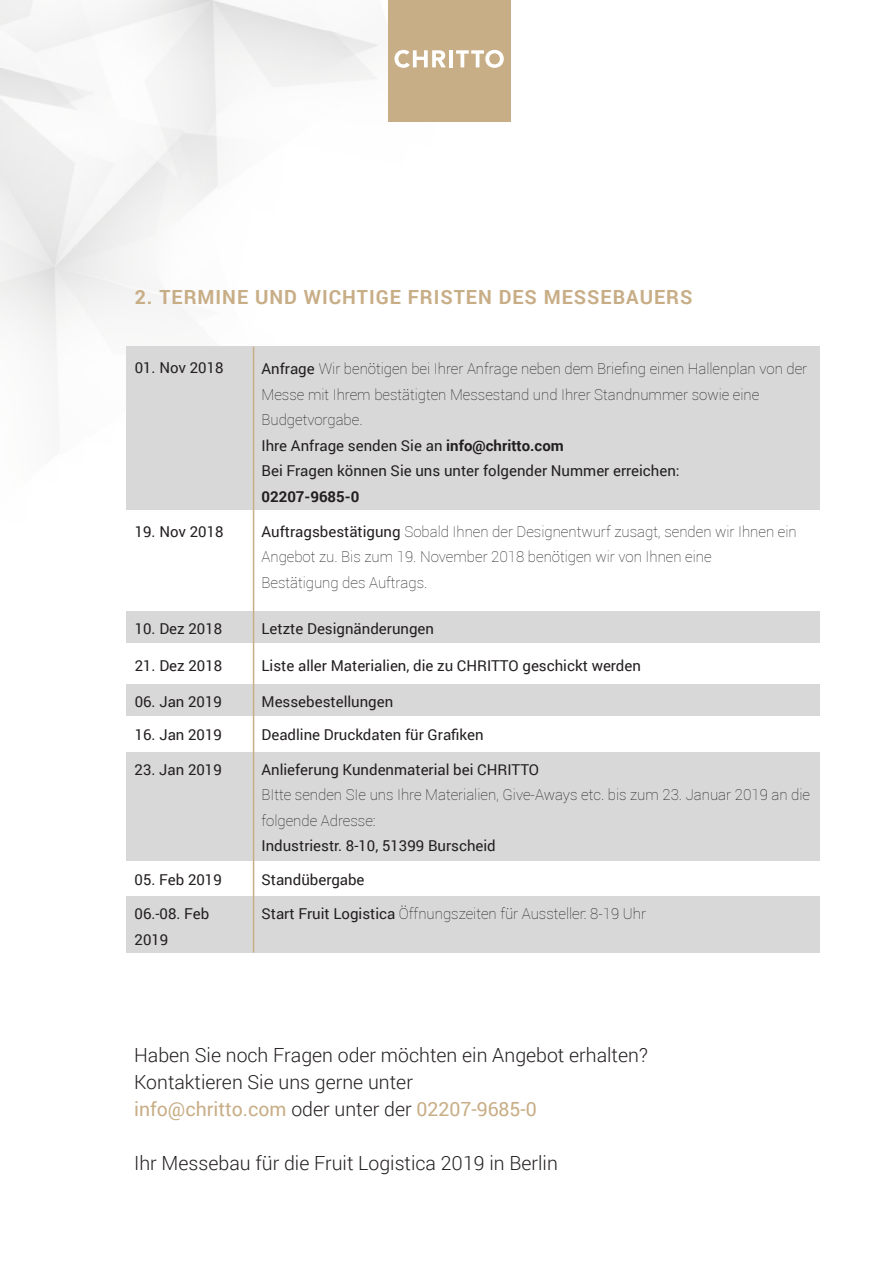
<style>
.page{position:relative;width:893px;height:1263px;background:#fff}
.page>*{position:absolute;margin:0;border:0;box-sizing:border-box;transform-origin:0 0}
.t1{font:300 19.5px "Roboto";color:#231f20}
.t2{font:700 19.5px "Roboto";letter-spacing:.05em;color:#c8ae87}
.t3{font:19.5px "Roboto";color:#c8ae87}
.t4{font:100 15px/25.5px "Roboto";color:#231f20}
.t5{font:15px "Roboto";color:#231f20}
.t6{font:700 15px "Roboto";color:#231f20}
.s1{font-weight:400}
.s2{font-weight:700}
.s3{font-weight:300;color:#231f20}
</style>
<div class="page">
<div style="left:126px;top:896px;width:693px;height:56px;background:#d8d8d8"></div>
<div style="left:126px;top:684px;width:693px;height:32px;background:#d8d8d8"></div>
<div style="left:126px;top:611px;width:693px;height:32px;background:#d8d8d8"></div>
<img style="left:142px;top:311px;width:134px;height:36px">
<img style="left:160px;top:32px;width:116px;height:293px">
<img style="left:229px;top:301px;width:28px;height:28px">
<img style="left:7px;top:0;width:118px;height:247px">
<img style="left:251px;top:22px;width:59px;height:191px">
<img style="left:288px;top:27px;width:90px;height:139px">
<img style="left:213px;top:0;width:81px;height:46px">
<img style="left:310px;top:26px;width:68px;height:15px">
<div style="left:388px;top:0;width:122px;height:122px;background:#c8ae87"></div>
<svg style="left:394px;top:50px;width:52px;height:18px"></svg>
<hr style="left:449px;top:50px;width:4px;height:17px;background:#fff">
<svg style="left:456px;top:50px;width:48px;height:18px"></svg>
<div style="left:126px;top:752px;width:693px;height:108px;background:#d8d8d8"></div>
<div style="left:126px;top:347px;width:693px;height:163px;background:#d8d8d8"></div>
<hr style="left:253px;top:347px;width:1px;height:605px;background:#c8ae87">
<p class="t2" style="left:135px;top:284px;width:559px">2. TERMINE UND WICHTIGE FRISTEN DES MESSEBAUERS</p>
<p class="t5" style="left:135px;top:357px;width:90px">01. Nov 2018</p>
<p class="t5" style="left:135px;top:521px;width:90px">19. Nov 2018</p>
<p class="t4" style="left:261px;top:356px;width:547px"><span class="s1">Anfrage</span> Wir benötigen bei Ihrer Anfrage neben dem Briefing einen Hallenplan von der<br>Messe mit Ihrem bestätigten Messestand und Ihrer Standnummer sowie eine<br>Budgetvorgabe.</p>
<p class="t5" style="left:261px;top:435px;width:304px">Ihre Anfrage senden Sie an <span class="s2">info@chritto.com</span></p>
<p class="t5" style="left:261px;top:460px;width:420px">Bei Fragen können Sie uns unter folgender Nummer erreichen:</p>
<p class="t6" style="left:261px;top:486px;width:99px">02207-9685-0</p>
<p class="t4" style="left:261px;top:518px;width:537px"><span class="s1">Auftragsbestätigung</span> Sobald Ihnen der Designentwurf zusagt, senden wir Ihnen ein<br>Angebot zu. Bis zum 19. November 2018 benötigen wir von Ihnen eine</p>
<p class="t4" style="left:261px;top:569px;width:167px">Bestätigung des Auftrags.</p>
<p class="t5" style="left:135px;top:618px;width:89px">10. Dez 2018</p>
<p class="t5" style="left:261px;top:618px;width:174px">Letzte Designänderungen</p>
<p class="t5" style="left:135px;top:655px;width:89px">21. Dez 2018</p>
<p class="t5" style="left:261px;top:655px;width:381px">Liste aller Materialien, die zu CHRITTO geschickt werden</p>
<p class="t5" style="left:135px;top:691px;width:89px">06. Jan 2019</p>
<p class="t5" style="left:261px;top:691px;width:133px">Messebestellungen</p>
<p class="t5" style="left:135px;top:724px;width:89px">16. Jan 2019</p>
<p class="t5" style="left:261px;top:724px;width:224px">Deadline Druckdaten für Grafiken</p>
<p class="t5" style="left:261px;top:759px;width:279px">Anlieferung Kundenmaterial bei CHRITTO</p>
<p class="t4" style="left:261px;top:781px;width:550px">BItte senden SIe uns Ihre Materialien, Give-Aways etc. bis zum 23. Januar 2019 an die folgende Adresse:</p>
<p class="t5" style="left:261px;top:835px;width:236px">Industriestr. 8-10, 51399 Burscheid</p>
<p class="t5" style="left:135px;top:759px;width:89px">23. Jan 2019</p>
<p class="t5" style="left:135px;top:869px;width:89px">05. Feb 2019</p>
<p class="t5" style="left:261px;top:869px;width:105px">Standübergabe</p>
<p class="t5" style="left:135px;top:903px;width:76px">06.-08. Feb</p>
<p class="t4" style="left:261px;top:901px;width:386px"><span class="s1">Start Fruit Logistica</span> Öffnungszeiten für Aussteller: 8-19 Uhr</p>
<p class="t5" style="left:135px;top:929px;width:35px">2019</p>
<p class="t1" style="left:134px;top:1042px;width:515px">Haben Sie noch Fragen oder möchten ein Angebot erhalten?</p>
<p class="t1" style="left:134px;top:1069px;width:280px">Kontaktieren Sie uns gerne unter</p>
<p class="t3" style="left:134px;top:1096px;width:404px">info@chritto.com <span class="s3">oder unter der</span> 02207-9685-0</p>
<p class="t1" style="left:134px;top:1150px;width:425px">Ihr Messebau für die Fruit Logistica 2019 in Berlin</p>
</div>
